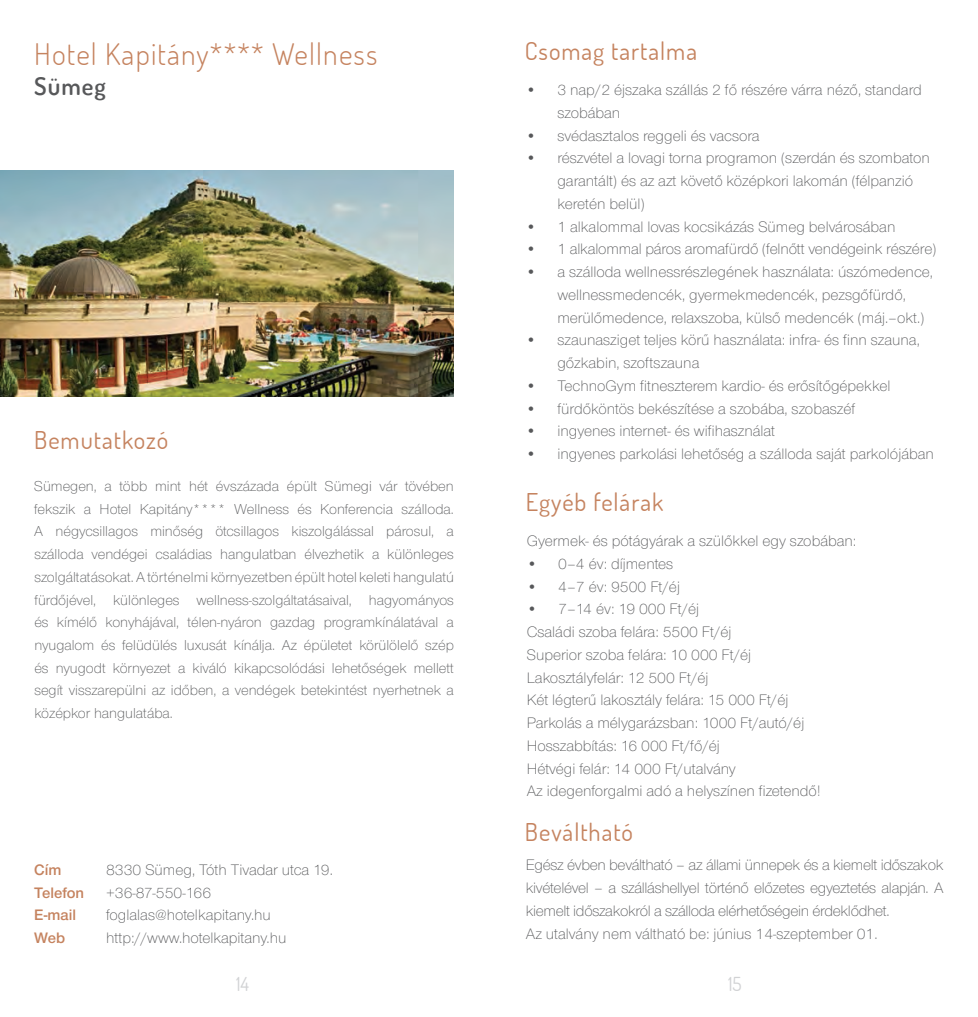
<style>
.page{position:relative;width:978px;height:1017px;background:#fff}
.page>*{position:absolute;margin:0;border:0;box-sizing:border-box;transform-origin:0 0}
.t1{font:300 29.75px "Dosis";letter-spacing:.04em;color:#c5835f}
.t2{font:24.5px "Dosis";letter-spacing:.04em;color:#c5835f}
.t3{font:600 24.5px "Dosis";letter-spacing:.04em;color:#57585a}
.t4{font:19.25px "Dosis";color:#d1d2d4}
.t5{font:300 15.75px/22.8px "Nimbus Sans Novus TOT";color:#57585a}
.t6{font:300 15.75px/22.8px "Nimbus Sans Novus TOT";letter-spacing:-.02em;color:#57585a}
.t7{font:15.75px/22.8px "Nimbus Sans Novus TOT Sem Bol";color:#c5835f}
.t8{font:300 14.88px/22.8px "Nimbus Sans Novus TOT";color:#57585a;text-align:justify}
</style>
<div class="page">
<img style="left:0;top:171px;width:453px;height:226px">
<h1 class="t1" style="left:34px;top:35px;width:344px">Hotel Kapitány**** Wellness</h1>
<h2 class="t3" style="left:34px;top:70px;width:73px">Sümeg</h2>
<h2 class="t2" style="left:34px;top:423px;width:135px">Bemutatkozó</h2>
<p class="t8" style="left:34px;top:475px;width:421px">Sümegen, a több mint hét évszázada épült Sümegi vár tövében fekszik a Hotel Kapitány**** Wellness és Konferencia szálloda.<br>A négycsillagos minőség ötcsillagos kiszolgálással párosul, a szálloda vendégei családias hangulatban élvezhetik a különleges szolgáltatásokat. A történelmi környezetben épült hotel keleti hangulatú fürdőjével, különleges wellness-szolgáltatásaival, hagyományos és kímélő konyhájával, télen-nyáron gazdag programkínálatával a nyugalom és felüdülés luxusát kínálja. Az épületet körülölelő szép és nyugodt környezet a kiváló kikapcsolódási lehetőségek mellett segít visszarepülni az időben, a vendégek betekintést nyerhetnek a középkor hangulatába.</p>
<p class="t7" style="left:34px;top:858px;width:51px">Cím<br>Telefon<br>E-mail<br>Web</p>
<p class="t5" style="left:106px;top:858px;width:228px">8330 Sümeg, Tóth Tivadar utca 19. +36-87-550-166 foglalas@hotelkapitany.hu http://www.hotelkapitany.hu</p>
<p class="t4" style="left:236px;top:971px;width:15px">14</p>
<h2 class="t2" style="left:525px;top:35px;width:173px">Csomag tartalma</h2>
<p class="t5" style="left:557px;top:79px;width:366px;text-indent:-32px">• 3 nap/2 éjszaka szállás 2 fő részére várra néző, standard szobában</p>
<p class="t5" style="left:525px;top:124px;width:235px">• svédasztalos reggeli és vacsora</p>
<p class="t5" style="left:557px;top:147px;width:374px;text-indent:-32px">• részvétel a lovagi torna programon (szerdán és szombaton garantált) és az azt követő középkori lakomán (félpanzió keretén belül)</p>
<p class="t5" style="left:525px;top:215px;width:371px">• 1 alkalommal lovas kocsikázás Sümeg belvárosában</p>
<p class="t5" style="left:525px;top:238px;width:412px">• 1 alkalommal páros aromafürdő (felnőtt vendégeink részére)</p>
<p class="t5" style="left:557px;top:261px;width:377px;text-indent:-32px">• a szálloda wellnessrészlegének használata: úszómedence, wellnessmedencék, gyermekmedencék, pezsgőfürdő, merülőmedence, relaxszoba, külső medencék (máj.–okt.)</p>
<p class="t5" style="left:557px;top:329px;width:364px;text-indent:-32px">• szaunasziget teljes körű használata: infra- és finn szauna, gőzkabin, szoftszauna</p>
<p class="t5" style="left:525px;top:374px;width:366px">• TechnoGym fitneszterem kardio- és erősítőgépekkel</p>
<p class="t5" style="left:525px;top:397px;width:331px">• fürdőköntös bekészítése a szobába, szobaszéf</p>
<p class="t5" style="left:525px;top:420px;width:251px">• ingyenes internet- és wifihasználat</p>
<p class="t5" style="left:525px;top:443px;width:409px">• ingyenes parkolási lehetőség a szálloda saját parkolójában</p>
<h2 class="t2" style="left:525px;top:486px;width:139px">Egyéb felárak</h2>
<p class="t5" style="left:526px;top:530px;width:331px">Gyermek- és pótágyárak a szülőkkel egy szobában:</p>
<p class="t5" style="left:526px;top:552px;width:148px">• 0–4 év: díjmentes</p>
<p class="t5" style="left:526px;top:575px;width:155px">• 4–7 év: 9500 Ft/éj</p>
<p class="t5" style="left:526px;top:598px;width:206px">• 7–14 év: 19 000 Ft/éj<br>Családi szoba felára: 5500 Ft/éj</p>
<p class="t5" style="left:526px;top:666px;width:295px">Lakosztályfelár: 12 500 Ft/éj<br>Két légterű lakosztály felára: 15 000 Ft/éj Parkolás a mélygarázsban: 1000 Ft/autó/éj Hosszabbítás: 16 000 Ft/fő/éj<br>Hétvégi felár: 14 000 Ft/utalvány<br>Az idegenforgalmi adó a helyszínen fizetendő!</p>
<p class="t5" style="left:526px;top:644px;width:226px">Superior szoba felára: 10 000 Ft/éj</p>
<h2 class="t2" style="left:525px;top:816px;width:109px">Beváltható</h2>
<p class="t6" style="left:525px;top:854px;width:419px">Egész évben beváltható – az állami ünnepek és a kiemelt időszakok kivételével – a szálláshellyel történő előzetes egyeztetés alapján. A kiemelt időszakokról a szálloda elérhetőségein érdeklődhet.<br>Az utalvány nem váltható be: június 14-szeptember 01.</p>
<p class="t4" style="left:728px;top:971px;width:15px">15</p>
</div>
